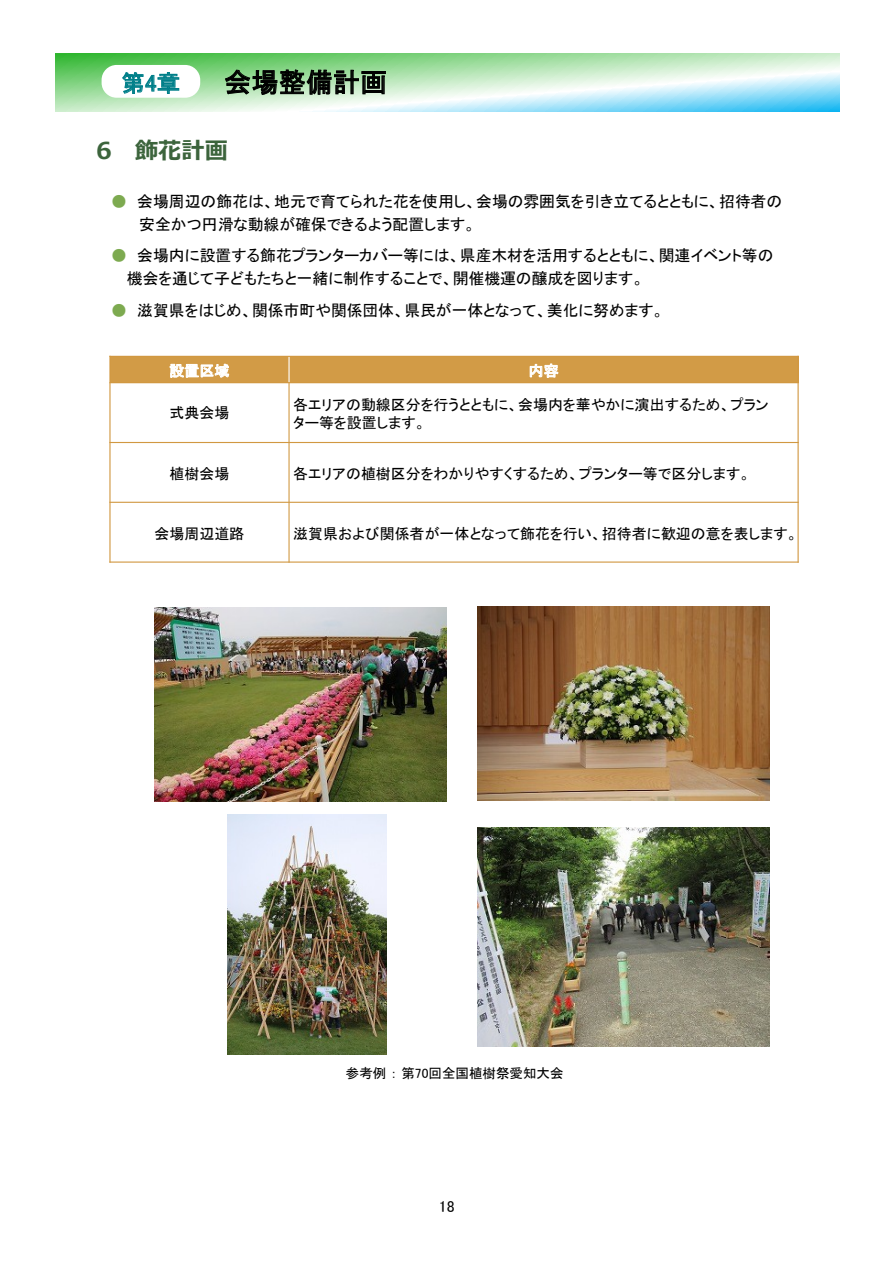
<style>
.page{position:relative;width:893px;height:1263px;background:#fff}
.page>*{position:absolute;margin:0;border:0;box-sizing:border-box;transform-origin:0 0}
.t1{font:27px "MS P Gothic";letter-spacing:.005em;color:#000}
.t2{font:700 23.25px "Meiryo";color:#3c643c}
.t3{font:23.25px "MS P Gothic";color:#007f89}
.t4{font:15.9px/22.6px "MS P Gothic";color:#000}
.t5{font:15px/18px "MS P Gothic";color:#000}
.t6{font:15px "MS P Gothic";letter-spacing:.01em;color:#fff}
.t7{font:13.5px "MS P Gothic";color:#000}
.s1{color:#7daa50}
</style>
<div class="page">
<svg style="left:55px;top:53px;width:784px;height:58px;background:#afe4c6"></svg>
<div style="left:102px;top:65px;width:98px;height:33px;background:#fff;border-radius:15px"></div>
<svg style="left:122px;top:72px;width:57px;height:22px"></svg>
<svg style="left:225px;top:69px;width:161px;height:39px;background:#94b094"></svg>
<img style="left:478px;top:606px;width:292px;height:194px">
<img style="left:154px;top:607px;width:292px;height:194px">
<img style="left:478px;top:827px;width:292px;height:219px">
<img style="left:228px;top:815px;width:159px;height:239px">
<div style="left:110px;top:356px;width:179px;height:27px;background:#d29b46"></div>
<div style="left:289px;top:356px;width:509px;height:27px;background:#d29b46"></div>
<hr style="left:288px;top:356px;width:2px;height:27px;background:#fff">
<hr style="left:288px;top:383px;width:2px;height:180px;background:#d29b46">
<hr style="left:109px;top:382px;width:690px;height:1px;background:#d19841">
<hr style="left:109px;top:442px;width:690px;height:1px;background:#d19841">
<hr style="left:109px;top:502px;width:690px;height:1px;background:#d19841">
<hr style="left:109px;top:356px;width:2px;height:207px;background:#d19841">
<hr style="left:797px;top:356px;width:2px;height:207px;background:#d19841">
<hr style="left:109px;top:356px;width:690px;height:1px;background:#d19841">
<hr style="left:109px;top:561px;width:690px;height:2px;background:#d19841">
<svg style="left:170px;top:364px;width:59px;height:14px"></svg>
<svg style="left:530px;top:363px;width:28px;height:15px"></svg>
<p class="t3" style="left:122px;top:71px;width:60px">第4章</p>
<p class="t1" style="left:224px;top:69px;width:164px">会場整備計画</p>
<p class="t2" style="left:96px;top:134px;width:133px">6 飾花計画</p>
<p class="t4" style="left:139px;top:190px;width:644px;text-indent:-28px"><span class="s1">●</span> 会場周辺の飾花は、地元で育てられた花を使用し、会場の雰囲気を引き立てるとともに、招待者の安全かつ円滑な動線が確保できるよう配置します。</p>
<p class="t4" style="left:127px;top:244px;width:648px;text-indent:-16px"><span class="s1">●</span> 会場内に設置する飾花プランターカバー等には、県産木材を活用するとともに、関連イベント等の機会を通じて子どもたちと一緒に制作することで、開催機運の醸成を図ります。</p>
<p class="t4" style="left:111px;top:299px;width:555px"><span class="s1">●</span> 滋賀県をはじめ、関係市町や関係団体、県民が一体となって、美化に努めます。</p>
<p class="t6" style="left:169px;top:363px;width:62px">設置区域</p>
<p class="t6" style="left:529px;top:363px;width:32px">内容</p>
<p class="t5" style="left:170px;top:404px;width:61px">式典会場</p>
<p class="t5" style="left:293px;top:396px;width:477px">各エリアの動線区分を行うとともに、会場内を華やかに演出するため、プランター等を設置します。</p>
<p class="t5" style="left:170px;top:464px;width:61px">植樹会場</p>
<p class="t5" style="left:293px;top:464px;width:459px">各エリアの植樹区分をわかりやすくするため、プランター等で区分します。</p>
<p class="t5" style="left:155px;top:524px;width:91px">会場周辺道路</p>
<p class="t5" style="left:293px;top:524px;width:506px">滋賀県および関係者が一体となって飾花を行い、招待者に歓迎の意を表します。</p>
<p class="t7" style="left:346px;top:1066px;width:219px">参考例：第70回全国植樹祭愛知大会</p>
<p class="t4" style="left:439px;top:1195px;width:17px">18</p>
</div>
